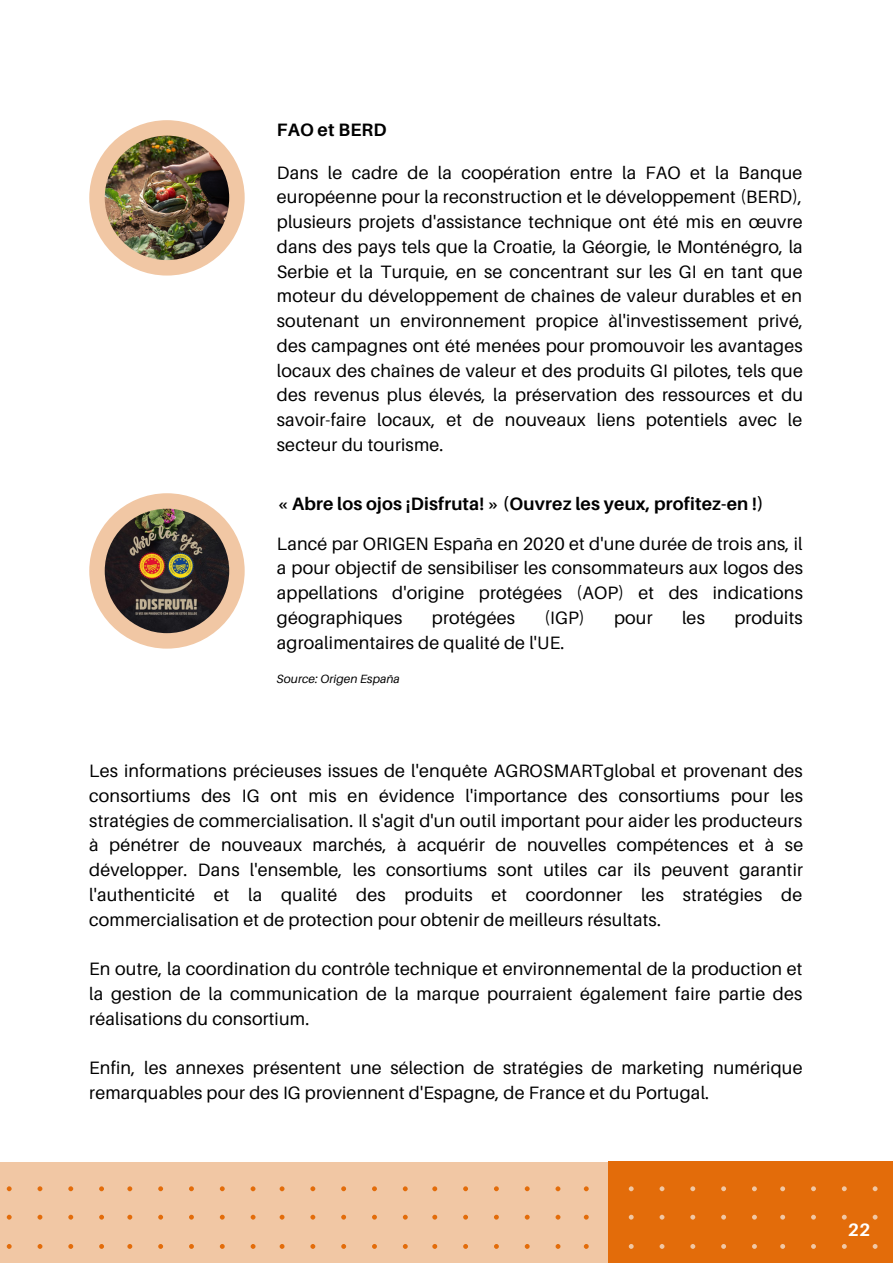
<style>
.page{position:relative;width:893px;height:1264px;background:#fff}
.page>*{position:absolute;margin:0;border:0;box-sizing:border-box;transform-origin:0 0}
.t1{font:17.85px/24.8px "Aileron";letter-spacing:.01em;color:#000;text-align:justify}
.t2{font:700 17.85px "Aileron";letter-spacing:.01em;color:#000}
.t3{font:700 17.85px "Aileron";color:#fff}
.t4{font:italic 12px "Aileron";letter-spacing:.01em;color:#000}
</style>
<div class="page">
<div style="left:0;top:1161px;width:782px;height:101px;background:#f1c7a4"></div>
<svg style="left:6px;top:1186px;width:98px;height:63px"></svg>
<svg style="left:127px;top:1186px;width:128px;height:63px"></svg>
<svg style="left:279px;top:1186px;width:128px;height:63px"></svg>
<div style="left:608px;top:1161px;width:284px;height:101px;background:#e36c0a"></div>
<svg style="left:432px;top:1186px;width:128px;height:63px"></svg>
<svg style="left:583px;top:1186px;width:295px;height:63px"></svg>
<div style="left:89px;top:120px;width:156px;height:155px;background:#f1c7a4;border-radius:50%"></div>
<img style="left:105px;top:136px;width:124px;height:124px;border-radius:50%">
<div style="left:89px;top:493px;width:156px;height:155px;background:#f1c7a4;border-radius:50%"></div>
<img style="left:105px;top:508px;width:124px;height:125px;border-radius:50%">
<p class="t2" style="left:277px;top:119px;width:111px">FAO et BERD</p>
<p class="t1" style="left:277px;top:160px;width:527px">Dans le cadre de la coopération entre la FAO et la Banque européenne pour la reconstruction et le développement (BERD), plusieurs projets d'assistance technique ont été mis en œuvre dans des pays tels que la Croatie, la Géorgie, le Monténégro, la Serbie et la Turquie, en se concentrant sur les GI en tant que moteur du développement de chaînes de valeur durables et en soutenant un environnement propice àl'investissement privé, des campagnes ont été menées pour promouvoir les avantages locaux des chaînes de valeur et des produits GI pilotes, tels que des revenus plus élevés, la préservation des ressources et du savoir-faire locaux, et de nouveaux liens potentiels avec le secteur du tourisme.</p>
<p class="t2" style="left:277px;top:492px;width:488px">« Abre los ojos ¡Disfruta! » (Ouvrez les yeux, profitez-en !)</p>
<p class="t1" style="left:277px;top:530px;width:527px">Lancé par ORIGEN España en 2020 et d'une durée de trois ans, il a pour objectif de sensibiliser les consommateurs aux logos des appellations d'origine protégées (AOP) et des indications géographiques</p>
<p class="t1" style="left:432px;top:605px;width:85px">protégées</p>
<p class="t1" style="left:544px;top:605px;width:42px">(IGP)</p>
<p class="t1" style="left:614px;top:605px;width:40px">pour</p>
<p class="t1" style="left:682px;top:605px;width:24px">les</p>
<p class="t1" style="left:734px;top:605px;width:70px">produits</p>
<p class="t1" style="left:277px;top:629px;width:289px">agroalimentaires de qualité de l'UE.</p>
<p class="t4" style="left:277px;top:671px;width:124px">Source: Origen España</p>
<p class="t1" style="left:89px;top:758px;width:715px">Les informations précieuses issues de l'enquête AGROSMARTglobal et provenant des consortiums des IG ont mis en évidence l'importance des consortiums pour les stratégies de commercialisation. Il s'agit d'un outil important pour aider les producteurs à pénétrer de nouveaux marchés, à acquérir de nouvelles compétences et à se développer. Dans l'ensemble, les consortiums sont utiles car ils peuvent garantir l'authenticité et la qualité des produits et coordonner les stratégies de commercialisation et de protection pour obtenir de meilleurs résultats.</p>
<p class="t1" style="left:89px;top:956px;width:714px">En outre, la coordination du contrôle technique et environnemental de la production et la gestion de la communication de la marque pourraient également faire partie des réalisations du consortium.</p>
<p class="t1" style="left:89px;top:1055px;width:714px">Enfin, les annexes présentent une sélection de stratégies de marketing numérique remarquables pour des IG proviennent d'Espagne, de France et du Portugal.</p>
<p class="t3" style="left:847px;top:1218px;width:24px">22</p>
</div>
